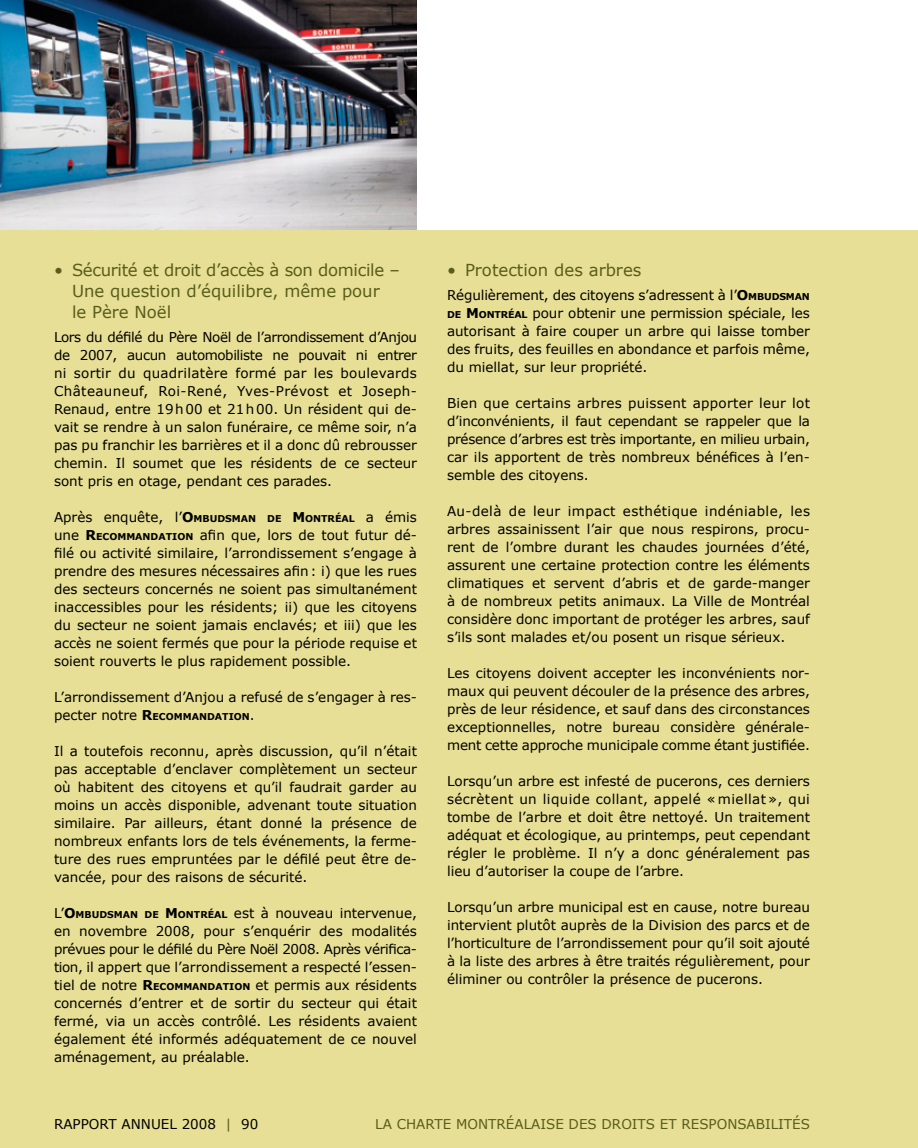
<style>
.page{position:relative;width:918px;height:1148px;background:#fff}
.page>*{position:absolute;margin:0;border:0;box-sizing:border-box;transform-origin:0 0}
.Titre_Charte{font:16.5px/21px "Verdana";color:#595c1c}
.COURANT{font:13.5px/18px "Verdana";color:#000;text-align:justify}
.t1{font:13.5px "Verdana";color:#595c1c}
.COURANT-2{font:700 9.45px "Verdana";color:#000}
.s1{font-weight:700}
.s2{font-weight:700;font-size:9.45px}
.s3{font-weight:400;font-size:13.5px}
.s4{font-size:13.5px}
.s5{color:#595c1c}
</style>
<div class="page">
<div style="left:0;top:230px;width:918px;height:918px;background:#e7df95"></div>
<img style="left:0;top:0;width:417px;height:230px">
<p class="Titre_Charte" style="left:72px;top:260px;width:329px;text-indent:-18px">• Sécurité et droit d’accès à son domicile –<br>Une question d’équilibre, même pour<br>le Père Noël</p>
<p class="COURANT" style="left:54px;top:328px;width:365px">Lors du défilé du Père Noël de l’arrondissement d’Anjou de 2007, aucun automobiliste ne pouvait ni entrer ni sortir du quadrilatère formé par les boulevards Châteauneuf, Roi-René, Yves-Prévost et Joseph-Renaud, entre 19h00 et 21h00. Un résident qui de&shy;vait se rendre à un salon funéraire, ce même soir, n’a pas pu franchir les barrières et il a donc dû rebrousser chemin. Il soumet que les résidents de ce secteur sont pris en otage, pendant ces parades.</p>
<p class="COURANT" style="left:54px;top:508px;width:365px">Après enquête, l’<span class="s1">O</span><span class="s2">MBUDSMAN DE</span> <span class="s1">M</span> <span class="s2">ONTRÉAL</span> a émis une <span class="s1">R</span><span class="s2">ECOMMANDATION</span> afin que, lors de tout futur dé&shy;filé ou activité similaire, l’arrondissement s’engage à prendre des mesures nécessaires afin: i) que les rues des secteurs concernés ne soient pas simultanément inaccessibles pour les résidents; ii) que les citoyens du secteur ne soient jamais enclavés; et iii) que les accès ne soient fermés que pour la période requise et soient rouverts le plus rapidement possible.</p>
<p class="COURANT" style="left:54px;top:688px;width:364px">L’arrondissement d’Anjou a refusé de s’engager à res-</p>
<p class="COURANT-2" style="left:54px;top:710px;width:202px"><span class="s3">pecter notre</span> <span class="s4">R</span>ECOMMANDATION<span class="s3">.</span></p>
<p class="COURANT" style="left:54px;top:742px;width:365px">Il a toutefois reconnu, après discussion, qu’il n’était pas acceptable d’enclaver complètement un secteur où habitent des citoyens et qu’il faudrait garder au moins un accès disponible, advenant toute situation similaire. Par ailleurs, étant donné la présence de nombreux enfants lors de tels événements, la ferme&shy;ture des rues empruntées par le défilé peut être de&shy;vancée, pour des raisons de sécurité.</p>
<p class="COURANT" style="left:54px;top:904px;width:365px">L’<span class="s1">O</span><span class="s2">MBUDSMAN DE</span> <span class="s1">M</span> <span class="s2">ONTRÉAL</span> est à nouveau intervenue, en novembre 2008, pour s’enquérir des modalités prévues pour le défilé du Père Noël 2008. Après vérifica&shy;tion, il appert que l’arrondissement a respecté l’essen&shy;tiel de notre <span class="s1">R</span><span class="s2">ECOMMANDATION</span> et permis aux résidents concernés d’entrer et de sortir du secteur qui était fermé, via un accès contrôlé. Les résidents avaient également été informés adéquatement de ce nouvel aménagement, au préalable.</p>
<p class="Titre_Charte" style="left:447px;top:260px;width:196px">• Protection des arbres</p>
<p class="COURANT" style="left:447px;top:286px;width:365px">Régulièrement, des citoyens s’adressent à l’<span class="s1">O</span><span class="s2">MBUDSMAN DE</span> <span class="s1">M</span> <span class="s2">ONTRÉAL</span> pour obtenir une permission spéciale, les autorisant à faire couper un arbre qui laisse tomber des fruits, des feuilles en abondance et parfois même, du miellat, sur leur propriété.</p>
<p class="COURANT" style="left:447px;top:394px;width:365px">Bien que certains arbres puissent apporter leur lot d’inconvénients, il faut cependant se rappeler que la présence d’arbres est très importante, en milieu urbain, car ils apportent de très nombreux bénéfices à l’en&shy;semble des citoyens.</p>
<p class="COURANT" style="left:447px;top:502px;width:365px">Au-delà de leur impact esthétique indéniable, les arbres assainissent l’air que nous respirons, procu&shy;rent de l’ombre durant les chaudes journées d’été, assurent une certaine protection contre les éléments climatiques et servent d’abris et de garde-manger à de nombreux petits animaux. La Ville de Montréal considère donc important de protéger les arbres, sauf s’ils sont malades et/ou posent un risque sérieux.</p>
<p class="COURANT" style="left:447px;top:664px;width:365px">Les citoyens doivent accepter les inconvénients nor&shy;maux qui peuvent découler de la présence des arbres, près de leur résidence, et sauf dans des circonstances exceptionnelles, notre bureau considère générale&shy;ment cette approche municipale comme étant justifiée.</p>
<p class="COURANT" style="left:447px;top:772px;width:365px">Lorsqu’un arbre est infesté de pucerons, ces derniers sécrètent un liquide collant, appelé « miellat », qui tombe de l’arbre et doit être nettoyé. Un traitement adéquat et écologique, au printemps, peut cependant régler le problème. Il n’y a donc généralement pas lieu d’autoriser la coupe de l’arbre.</p>
<p class="COURANT" style="left:447px;top:898px;width:365px">Lorsqu’un arbre municipal est en cause, notre bureau intervient plutôt auprès de la Division des parcs et de l’horticulture de l’arrondissement pour qu’il soit ajouté à la liste des arbres à être traités régulièrement, pour éliminer ou contrôler la présence de pucerons.</p>
<p class="COURANT" style="left:54px;top:1115px;width:206px">RAPPORT ANNUEL 2008 <span class="s5">|</span> 90</p>
<p class="t1" style="left:375px;top:1115px;width:436px">LA CHARTE MONTRÉALAISE DES DROITS ET RESPONSABILITÉS</p>
</div>
